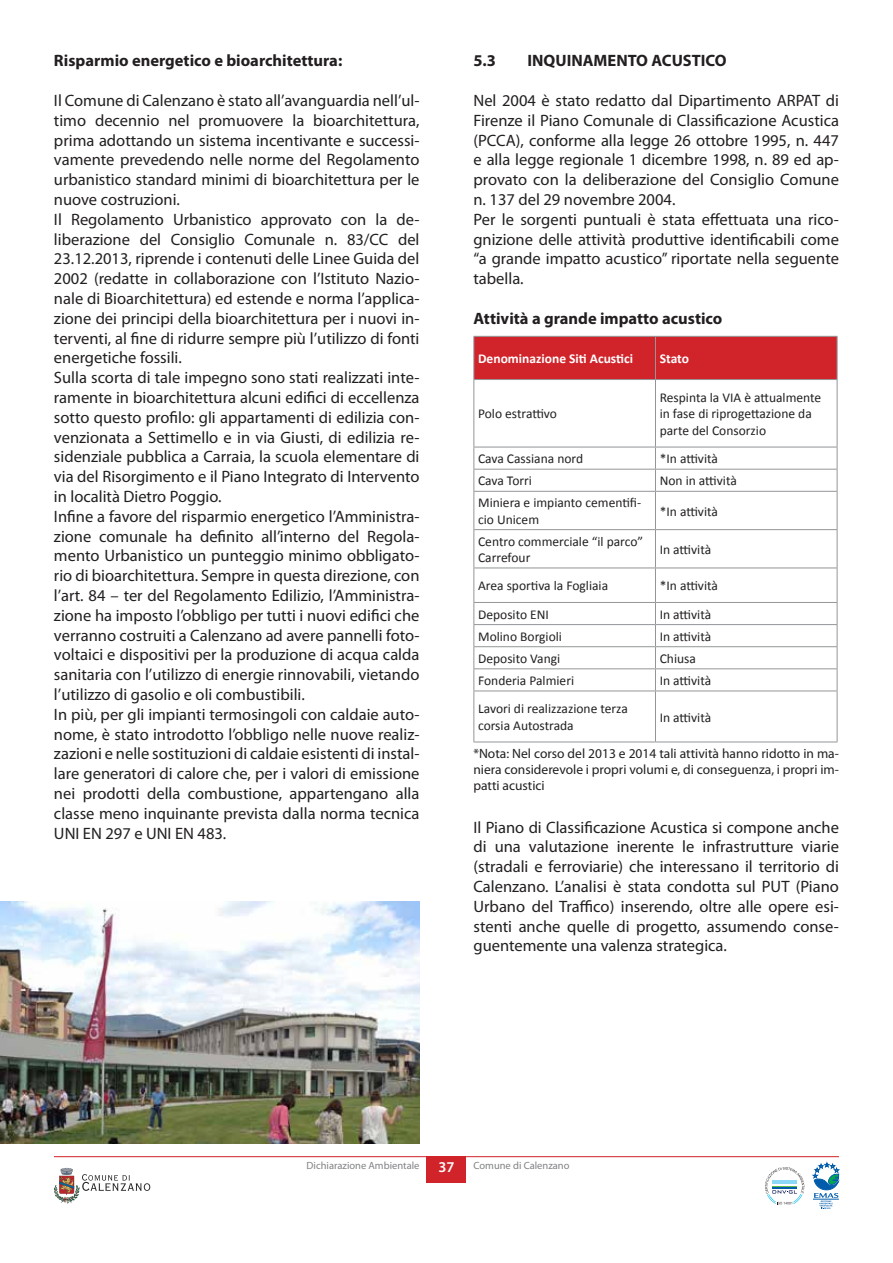
<style>
.page{position:relative;width:893px;height:1263px;background:#fff}
.page>*{position:absolute;margin:0;border:0;box-sizing:border-box;transform-origin:0 0}
.t1{font:16.5px/19.8px "Myriad Pro";color:#231f20}
.t2{font:700 16.5px "Myriad Pro";color:#231f20}
.t3{font:600 15px "Myriad Pro";color:#fff}
.t4{font:13.5px/16.2px "Calibri";color:#231f20}
.t5{font:13.5px/16.2px "Myriad Pro";color:#231f20;text-align:justify}
.t6{font:700 13.5px "Calibri";color:#fff}
.t7{font:10.5px "Myriad Pro";color:#808285}
</style>
<div class="page">
<img style="left:0;top:901px;width:419px;height:243px">
<svg style="left:54px;top:1168px;width:96px;height:36px"></svg>
<hr style="left:54px;top:1156px;width:785px;height:1px;background:#d1232a">
<div style="left:427px;top:1156px;width:39px;height:27px;background:#d1232a"></div>
<svg style="left:813px;top:1162px;width:26px;height:47px"></svg>
<svg style="left:765px;top:1167px;width:39px;height:37px"></svg>
<div style="left:474px;top:337px;width:363px;height:42px;background:#d1232a"></div>
<hr style="left:473px;top:337px;width:1px;height:42px;background:#939598">
<hr style="left:473px;top:336px;width:182px;height:1px;background:#939598">
<hr style="left:655px;top:336px;width:182px;height:1px;background:#939598">
<hr style="left:655px;top:337px;width:1px;height:42px;background:#939598">
<hr style="left:837px;top:337px;width:1px;height:42px;background:#939598">
<hr style="left:473px;top:380px;width:1px;height:67px;background:#939598">
<svg style="left:473px;top:448px;width:1px;height:43px"></svg>
<hr style="left:473px;top:492px;width:1px;height:37px;background:#939598">
<hr style="left:473px;top:530px;width:1px;height:38px;background:#939598">
<hr style="left:473px;top:568px;width:1px;height:34px;background:#939598">
<svg style="left:473px;top:603px;width:1px;height:88px"></svg>
<hr style="left:473px;top:691px;width:1px;height:51px;background:#939598">
<hr style="left:473px;top:379px;width:182px;height:1px;background:#939598">
<hr style="left:655px;top:379px;width:182px;height:1px;background:#939598">
<hr style="left:655px;top:380px;width:1px;height:67px;background:#939598">
<hr style="left:837px;top:380px;width:1px;height:67px;background:#939598">
<svg style="left:655px;top:448px;width:1px;height:43px"></svg>
<svg style="left:837px;top:447px;width:1px;height:44px"></svg>
<hr style="left:655px;top:492px;width:1px;height:37px;background:#939598">
<hr style="left:837px;top:492px;width:1px;height:37px;background:#939598">
<hr style="left:655px;top:530px;width:1px;height:38px;background:#939598">
<hr style="left:837px;top:530px;width:1px;height:38px;background:#939598">
<hr style="left:655px;top:568px;width:1px;height:34px;background:#939598">
<hr style="left:837px;top:568px;width:1px;height:34px;background:#939598">
<svg style="left:655px;top:603px;width:1px;height:88px"></svg>
<svg style="left:837px;top:603px;width:1px;height:88px"></svg>
<hr style="left:655px;top:691px;width:1px;height:51px;background:#939598">
<hr style="left:837px;top:691px;width:1px;height:51px;background:#939598">
<hr style="left:473px;top:447px;width:182px;height:1px;background:#939598">
<hr style="left:655px;top:447px;width:182px;height:1px;background:#939598">
<hr style="left:473px;top:469px;width:182px;height:1px;background:#939598">
<hr style="left:655px;top:469px;width:182px;height:1px;background:#939598">
<hr style="left:473px;top:491px;width:182px;height:1px;background:#939598">
<hr style="left:655px;top:491px;width:182px;height:1px;background:#939598">
<hr style="left:473px;top:529px;width:182px;height:1px;background:#939598">
<hr style="left:655px;top:529px;width:182px;height:1px;background:#939598">
<hr style="left:473px;top:568px;width:182px;height:1px;background:#939598">
<hr style="left:655px;top:568px;width:182px;height:1px;background:#939598">
<hr style="left:473px;top:602px;width:182px;height:1px;background:#939598">
<hr style="left:655px;top:602px;width:182px;height:1px;background:#939598">
<hr style="left:473px;top:624px;width:182px;height:1px;background:#939598">
<hr style="left:655px;top:624px;width:182px;height:1px;background:#939598">
<hr style="left:473px;top:646px;width:182px;height:1px;background:#939598">
<hr style="left:655px;top:646px;width:182px;height:1px;background:#939598">
<hr style="left:473px;top:668px;width:182px;height:1px;background:#939598">
<hr style="left:655px;top:668px;width:182px;height:1px;background:#939598">
<hr style="left:473px;top:691px;width:182px;height:1px;background:#939598">
<hr style="left:655px;top:691px;width:182px;height:1px;background:#939598">
<hr style="left:473px;top:742px;width:182px;height:1px;background:#939598">
<hr style="left:655px;top:742px;width:182px;height:1px;background:#939598">
<p class="t2" style="left:54px;top:52px;width:290px">Risparmio energetico e bioarchitettura:</p>
<p class="t1" style="left:54px;top:91px;width:367px">Il Comune di Calenzano è stato all’avanguardia nell’ul&shy;timo decennio nel promuovere la bioarchitettura, prima adottando un sistema incentivante e successi&shy;vamente prevedendo nelle norme del Regolamento urbanistico standard minimi di bioarchitettura per le nuove costruzioni.<br>Il Regolamento Urbanistico approvato con la de&shy;liberazione del Consiglio Comunale n. 83/CC del 23.12.2013, riprende i contenuti delle Linee Guida del 2002 (redatte in collaborazione con l’Istituto Nazio&shy;nale di Bioarchitettura) ed estende e norma l’applica&shy;zione dei principi della bioarchitettura per i nuovi in&shy;terventi, al fine di ridurre sempre più l’utilizzo di fonti energetiche fossili.<br>Sulla scorta di tale impegno sono stati realizzati inte&shy;ramente in bioarchitettura alcuni edifici di eccellenza sotto questo profilo: gli appartamenti di edilizia con&shy;venzionata a Settimello e in via Giusti, di edilizia re&shy;sidenziale pubblica a Carraia, la scuola elementare di via del Risorgimento e il Piano Integrato di Intervento in località Dietro Poggio.<br>Infine a favore del risparmio energetico l’Amministra&shy;zione comunale ha definito all’interno del Regola&shy;mento Urbanistico un punteggio minimo obbligato&shy;rio di bioarchitettura. Sempre in questa direzione, con l’art. 84 – ter del Regolamento Edilizio, l’Amministra&shy;zione ha imposto l’obbligo per tutti i nuovi edifici che verranno costruiti a Calenzano ad avere pannelli foto&shy;voltaici e dispositivi per la produzione di acqua calda sanitaria con l’utilizzo di energie rinnovabili, vietando l’utilizzo di gasolio e oli combustibili.<br>In più, per gli impianti termosingoli con caldaie auto&shy;nome, è stato introdotto l’obbligo nelle nuove realiz&shy;zazioni e nelle sostituzioni di caldaie esistenti di instal&shy;lare generatori di calore che, per i valori di emissione nei prodotti della combustione, appartengano alla classe meno inquinante prevista dalla norma tecnica UNI EN 297 e UNI EN 483.</p>
<p class="t2" style="left:473px;top:52px;width:24px">5.3</p>
<p class="t2" style="left:527px;top:52px;width:201px">INQUINAMENTO ACUSTICO</p>
<p class="t1" style="left:473px;top:91px;width:367px">Nel 2004 è stato redatto dal Dipartimento ARPAT di Firenze il Piano Comunale di Classificazione Acustica (PCCA), conforme alla legge 26 ottobre 1995, n. 447 e alla legge regionale 1 dicembre 1998, n. 89 ed ap&shy;provato con la deliberazione del Consiglio Comune n. 137 del 29 novembre 2004.<br>Per le sorgenti puntuali è stata effettuata una rico&shy;gnizione delle attività produttive identificabili come “a grande impatto acustico” riportate nella seguente tabella.</p>
<p class="t2" style="left:473px;top:309px;width:250px">Attività a grande impatto acustico</p>
<p class="t6" style="left:478px;top:350px;width:156px">Denominazione Siti Acustici</p>
<p class="t6" style="left:660px;top:350px;width:31px">Stato</p>
<p class="t4" style="left:478px;top:405px;width:80px">Polo estrattivo</p>
<p class="t4" style="left:660px;top:389px;width:163px">Respinta la VIA è attualmente in fase di riprogettazione da parte del Consorzio</p>
<p class="t4" style="left:478px;top:450px;width:107px">Cava Cassiana nord</p>
<p class="t4" style="left:660px;top:450px;width:60px">*In attività</p>
<p class="t4" style="left:478px;top:472px;width:55px">Cava Torri</p>
<p class="t4" style="left:660px;top:472px;width:79px">Non in attività</p>
<p class="t4" style="left:478px;top:494px;width:165px">Miniera e impianto cementifi&shy;cio Unicem</p>
<p class="t4" style="left:660px;top:502px;width:60px">*In attività</p>
<p class="t4" style="left:478px;top:532px;width:167px">Centro commerciale “il parco”<br>Carrefour</p>
<p class="t4" style="left:660px;top:541px;width:53px">In attività</p>
<p class="t4" style="left:478px;top:577px;width:132px">Area sportiva la Fogliaia</p>
<p class="t4" style="left:660px;top:577px;width:60px">*In attività</p>
<p class="t4" style="left:478px;top:605px;width:72px">Deposito ENI</p>
<p class="t4" style="left:660px;top:605px;width:53px">In attività</p>
<p class="t4" style="left:478px;top:627px;width:85px">Molino Borgioli</p>
<p class="t4" style="left:660px;top:627px;width:53px">In attività</p>
<p class="t4" style="left:478px;top:650px;width:84px">Deposito Vangi</p>
<p class="t4" style="left:660px;top:650px;width:38px">Chiusa</p>
<p class="t4" style="left:478px;top:672px;width:98px">Fonderia Palmieri</p>
<p class="t4" style="left:660px;top:672px;width:53px">In attività</p>
<p class="t4" style="left:478px;top:700px;width:151px">Lavori di realizzazione terza corsia Autostrada</p>
<p class="t4" style="left:660px;top:708px;width:53px">In attività</p>
<p class="t5" style="left:473px;top:745px;width:367px">*Nota: Nel corso del 2013 e 2014 tali attività hanno ridotto in ma&shy;niera considerevole i propri volumi e, di conseguenza, i propri im&shy;patti acustici</p>
<p class="t1" style="left:473px;top:817px;width:367px;text-align:justify">Il Piano di Classificazione Acustica si compone anche di una valutazione inerente le infrastrutture viarie (stradali e ferroviarie) che interessano il territorio di Calenzano. L’analisi è stata condotta sul PUT (Piano Urbano del Traffico) inserendo, oltre alle opere esi&shy;stenti anche quelle di progetto, assumendo conse&shy;guentemente una valenza strategica.</p>
<p class="t7" style="left:307px;top:1159px;width:114px">Dichiarazione Ambientale</p>
<p class="t3" style="left:438px;top:1159px;width:18px">37</p>
<p class="t7" style="left:473px;top:1159px;width:97px">Comune di Calenzano</p>
</div>
